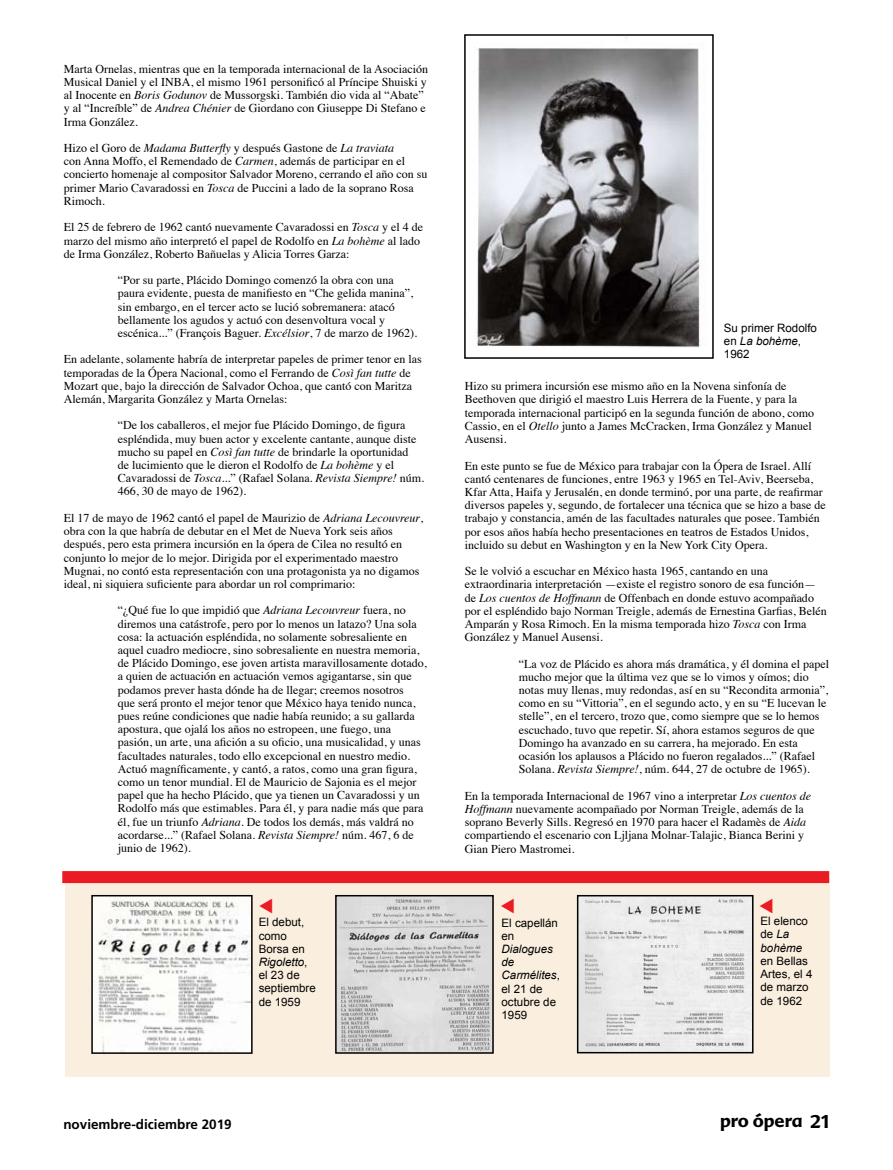
<style>
.page{position:relative;width:893px;height:1170px;background:#fff}
.page>*{position:absolute;margin:0;border:0;box-sizing:border-box;transform-origin:0 0}
.t1{font:700 18px "Advert";color:#000}
.t2{font:700 13.5px "Frutiger";color:#000}
.t3{font:12px/13.2px "Times";color:#000}
.t4{font:11.55px/13.2px "Arial";color:#000}
.t5{font:italic 11.55px/13.2px "Arial";color:#000}
.s1{font-style:italic}
.s2{font-style:normal}
</style>
<div class="page">
<div style="left:65px;top:877px;width:764px;height:199px;background:#faefdf"></div>
<div style="left:62px;top:871px;width:767px;height:12px;background:#e91c23"></div>
<img style="left:475px;top:37px;width:226px;height:311px">
<div style="left:464px;top:34px;width:250px;height:325px;border:2px solid #000"></div>
<img style="left:94px;top:897px;width:156px;height:153px">
<div style="left:91px;top:894px;width:162px;height:159px;border:2px solid #000"></div>
<img style="left:338px;top:897px;width:153px;height:153px">
<div style="left:335px;top:894px;width:159px;height:159px;border:2px solid #000"></div>
<img style="left:580px;top:897px;width:170px;height:153px">
<div style="left:577px;top:894px;width:176px;height:159px;border:2px solid #000"></div>
<p class="t3" style="left:64px;top:61px;width:366px">Marta Ornelas, mientras que en la temporada internacional de la Asociación Musical Daniel y el INBA, el mismo 1961 personificó al Príncipe Shuiski y al Inocente en <span class="s1">Boris Godunov</span> de Mussorgski. También dio vida al “Abate” y al “Increíble” de <span class="s1">Andrea Chénier</span> de Giordano con Giuseppe Di Stefano e Irma González.</p>
<p class="t3" style="left:64px;top:140px;width:365px">Hizo el Goro de <span class="s1">Madama Butterfly</span> y después Gastone de <span class="s1">La traviata<br></span>con Anna Moffo, el Remendado de <span class="s1">Carmen</span>, además de participar en el concierto homenaje al compositor Salvador Moreno, cerrando el año con su primer Mario Cavaradossi en <span class="s1">Tosca</span> de Puccini a lado de la soprano Rosa Rimoch.</p>
<p class="t3" style="left:64px;top:220px;width:361px">El 25 de febrero de 1962 cantó nuevamente Cavaradossi en <span class="s1">Tosca</span> y el 4 de marzo del mismo año interpretó el papel de Rodolfo en <span class="s1">La bohème</span> al lado de Irma González, Roberto Bañuelas y Alicia Torres Garza:</p>
<p class="t3" style="left:118px;top:272px;width:301px">“Por su parte, Plácido Domingo comenzó la obra con una paura evidente, puesta de manifiesto en “Che gelida manina”, sin embargo, en el tercer acto se lució sobremanera: atacó bellamente los agudos y actuó con desenvoltura vocal y escénica...” (François Baguer. <span class="s1">Excélsior</span>, 7 de marzo de 1962).</p>
<p class="t3" style="left:64px;top:352px;width:359px">En adelante, solamente habría de interpretar papeles de primer tenor en las temporadas de la Ópera Nacional, como el Ferrando de <span class="s1">Così fan tutte</span> de Mozart que, bajo la dirección de Salvador Ochoa, que cantó con Maritza Alemán, Margarita González y Marta Ornelas:</p>
<p class="t3" style="left:118px;top:418px;width:308px">“De los caballeros, el mejor fue Plácido Domingo, de figura espléndida, muy buen actor y excelente cantante, aunque diste mucho su papel en <span class="s1">Così fan tutte</span> de brindarle la oportunidad<br>de lucimiento que le dieron el Rodolfo de <span class="s1">La bohème</span> y el Cavaradossi de <span class="s1">Tosca</span>...” (Rafael Solana. <span class="s1">Revista Siempre!</span> núm.<br>466, 30 de mayo de 1962).</p>
<p class="t3" style="left:64px;top:510px;width:361px">El 17 de mayo de 1962 cantó el papel de Maurizio de <span class="s1">Adriana Lecouvreur</span>, obra con la que habría de debutar en el Met de Nueva York seis años después, pero esta primera incursión en la ópera de Cilea no resultó en conjunto lo mejor de lo mejor. Dirigida por el experimentado maestro Mugnai, no contó esta representación con una protagonista ya no digamos ideal, ni siquiera suficiente para abordar un rol comprimario:</p>
<p class="t3" style="left:118px;top:602px;width:310px">“¿Qué fue lo que impidió que <span class="s1">Adriana Lecouvreur</span> fuera, no diremos una catástrofe, pero por lo menos un latazo? Una sola cosa: la actuación espléndida, no solamente sobresaliente en aquel cuadro mediocre, sino sobresaliente en nuestra memoria, de Plácido Domingo, ese joven artista maravillosamente dotado, a quien de actuación en actuación vemos agigantarse, sin que podamos prever hasta dónde ha de llegar; creemos nosotros<br>que será pronto el mejor tenor que México haya tenido nunca, pues reúne condiciones que nadie había reunido; a su gallarda apostura, que ojalá los años no estropeen, une fuego, una pasión, un arte, una afición a su oficio, una musicalidad, y unas facultades naturales, todo ello excepcional en nuestro medio.<br>Actuó magníficamente, y cantó, a ratos, como una gran figura, como un tenor mundial. El de Mauricio de Sajonia es el mejor papel que ha hecho Plácido, que ya tienen un Cavaradossi y un Rodolfo más que estimables. Para él, y para nadie más que para él, fue un triunfo <span class="s1">Adriana</span>. De todos los demás, más valdrá no acordarse...” (Rafael Solana. <span class="s1">Revista Siempre!</span> núm. 467, 6 de junio de 1962).</p>
<p class="t4" style="left:724px;top:321px;width:95px">Su primer Rodolfo en <span class="s1">La bohème</span>,<br>1962</p>
<p class="t3" style="left:465px;top:378px;width:351px">Hizo su primera incursión ese mismo año en la Novena sinfonía de Beethoven que dirigió el maestro Luis Herrera de la Fuente, y para la temporada internacional participó en la segunda función de abono, como Cassio, en el <span class="s1">Otello</span> junto a James McCracken, Irma González y Manuel Ausensi.</p>
<p class="t3" style="left:465px;top:458px;width:362px">En este punto se fue de México para trabajar con la Ópera de Israel. Allí cantó centenares de funciones, entre 1963 y 1965 en Tel-Aviv, Beerseba, Kfar Atta, Haifa y Jerusalén, en donde terminó, por una parte, de reafirmar diversos papeles y, segundo, de fortalecer una técnica que se hizo a base de trabajo y constancia, amén de las facultades naturales que posee. También por esos años había hecho presentaciones en teatros de Estados Unidos, incluido su debut en Washington y en la New York City Opera.</p>
<p class="t3" style="left:465px;top:563px;width:363px">Se le volvió a escuchar en México hasta 1965, cantando en una extraordinaria interpretación —existe el registro sonoro de esa función— de <span class="s1">Los cuentos de Hoffmann</span> de Offenbach en donde estuvo acompañado por el espléndido bajo Norman Treigle, además de Ernestina Garfias, Belén Amparán y Rosa Rimoch. En la misma temporada hizo <span class="s1">Tosca</span> con Irma González y Manuel Ausensi.</p>
<p class="t3" style="left:519px;top:656px;width:312px">“La voz de Plácido es ahora más dramática, y él domina el papel mucho mejor que la última vez que se lo vimos y oímos; dio notas muy llenas, muy redondas, así en su “Recondita armonia”, como en su “Vittoria”, en el segundo acto, y en su “E lucevan le stelle”, en el tercero, trozo que, como siempre que se lo hemos escuchado, tuvo que repetir. Sí, ahora estamos seguros de que Domingo ha avanzado en su carrera, ha mejorado. En esta ocasión los aplausos a Plácido no fueron regalados...” (Rafael Solana. <span class="s1">Revista Siempre!</span>, núm. 644, 27 de octubre de 1965).</p>
<p class="t3" style="left:465px;top:788px;width:348px">En la temporada Internacional de 1967 vino a interpretar <span class="s1">Los cuentos de Hoffmann</span> nuevamente acompañado por Norman Treigle, además de la soprano Beverly Sills. Regresó en 1970 para hacer el Radamès de <span class="s1">Aida </span>compartiendo el escenario con Ljljana Molnar-Talajic, Bianca Berini y Gian Piero Mastromei.</p>
<p class="t4" style="left:259px;top:915px;width:59px">El debut, como<br>Borsa en<br><span class="s1">Rigoletto</span>, el 23 de septiembre de 1959</p>
<p class="t4" style="left:502px;top:915px;width:58px">El capellán en</p>
<p class="t5" style="left:502px;top:942px;width:60px">Dialogues de<br>Carmélites<span class="s2">, el 21 de octubre de<br>1959</span></p>
<p class="t4" style="left:760px;top:914px;width:49px">El elenco de <span class="s1">La bohème</span></p>
<p class="t4" style="left:760px;top:954px;width:53px">en Bellas<br>Artes, el 4 de marzo de 1962</p>
<p class="t2" style="left:63px;top:1115px;width:170px">noviembre-diciembre 2019</p>
<h1 class="t1" style="left:720px;top:1109px;width:111px">pro ópera 21</h1>
</div>
